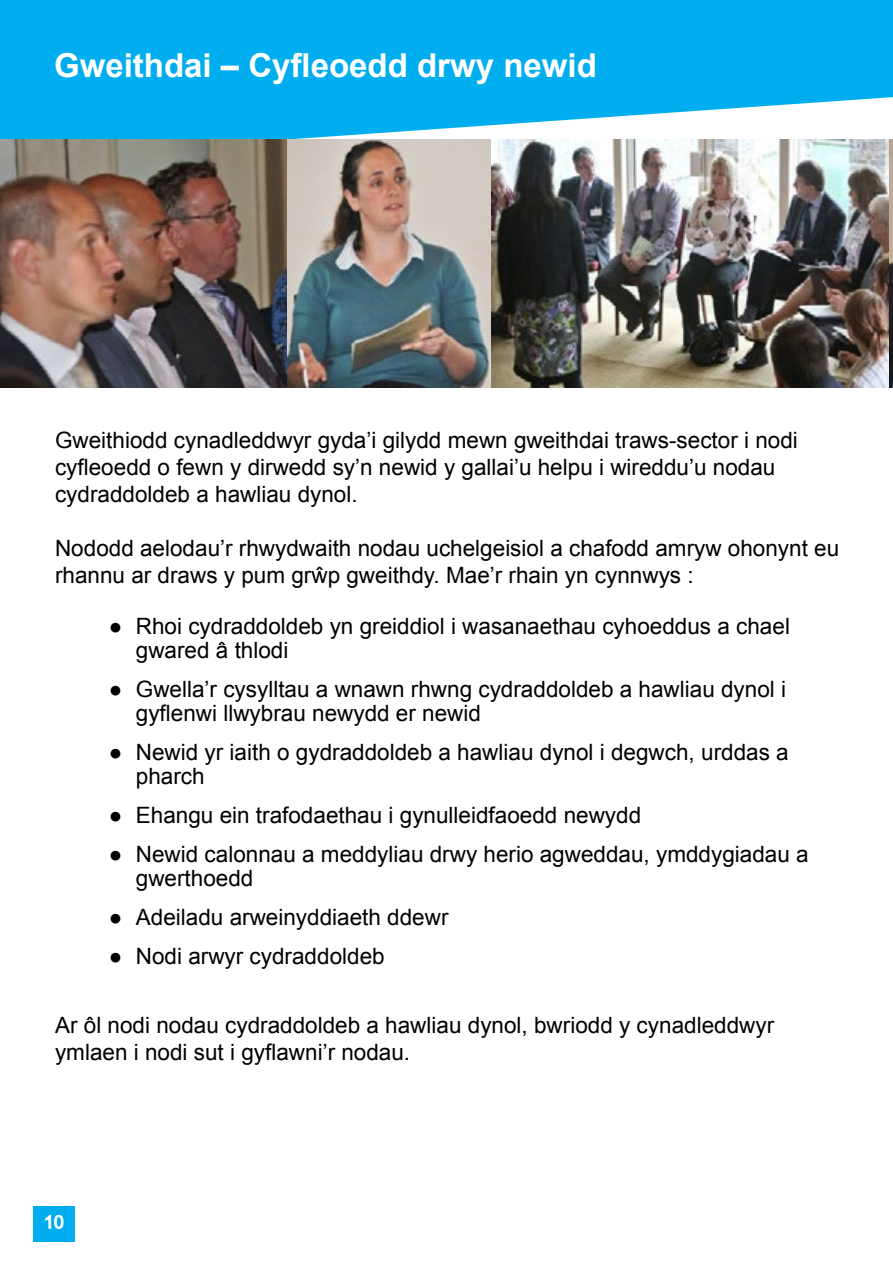
<style>
.page{position:relative;width:893px;height:1263px;background:#fff}
.page>*{position:absolute;margin:0;border:0;box-sizing:border-box;transform-origin:0 0}
.t1{font:700 33px "Arial";color:#fff}
.t2{font:22.5px/27px "Arial";color:#000}
.t3{font:18px "Arial";color:#fff}
</style>
<div class="page">
<svg style="left:0;top:0;width:840px;height:139px;background:#16b5f0"></svg>
<div style="left:840px;top:0;width:53px;height:101px;background:#00aeef"></div>
<img style="left:0;top:139px;width:288px;height:249px">
<img style="left:288px;top:139px;width:605px;height:249px">
<div style="left:33px;top:1207px;width:42px;height:35px;background:#00aeef"></div>
<svg style="left:45px;top:1214px;width:19px;height:15px"></svg>
<h1 class="t1" style="left:54px;top:44px;width:544px">Gweithdai – Cyfleoedd drwy newid</h1>
<p class="t2" style="left:55px;top:427px;width:744px">Gweithiodd cynadleddwyr gyda’i gilydd mewn gweithdai traws-sector i nodi cyfleoedd o fewn y dirwedd sy’n newid y gallai’u helpu i wireddu’u nodau cydraddoldeb a hawliau dynol.</p>
<p class="t2" style="left:55px;top:535px;width:786px">Nododd aelodau’r rhwydwaith nodau uchelgeisiol a chafodd amryw ohonynt eu rhannu ar draws y pum grŵp gweithdy. Mae’r rhain yn cynnwys :</p>
<p class="t2" style="left:136px;top:614px;width:656px;line-height:24px;text-indent:-27px">● Rhoi cydraddoldeb yn greiddiol i wasanaethau cyhoeddus a chael gwared â thlodi</p>
<p class="t2" style="left:136px;top:677px;width:652px;line-height:24px;text-indent:-27px">● Gwella’r cysylltau a wnawn rhwng cydraddoldeb a hawliau dynol i gyflenwi llwybrau newydd er newid</p>
<p class="t2" style="left:136px;top:740px;width:654px;line-height:24px;text-indent:-27px">● Newid yr iaith o gydraddoldeb a hawliau dynol i degwch, urddas a pharch</p>
<p class="t2" style="left:109px;top:802px;width:534px">● Ehangu ein trafodaethau i gynulleidfaoedd newydd</p>
<p class="t2" style="left:136px;top:842px;width:674px;line-height:24px;text-indent:-27px">● Newid calonnau a meddyliau drwy herio agweddau, ymddygiadau a gwerthoedd</p>
<p class="t2" style="left:109px;top:904px;width:341px">● Adeiladu arweinyddiaeth ddewr</p>
<p class="t2" style="left:109px;top:943px;width:277px">● Nodi arwyr cydraddoldeb</p>
<p class="t2" style="left:55px;top:1012px;width:721px">Ar ôl nodi nodau cydraddoldeb a hawliau dynol, bwriodd y cynadleddwyr ymlaen i nodi sut i gyflawni’r nodau.</p>
<p class="t3" style="left:44px;top:1210px;width:22px">10</p>
</div>
